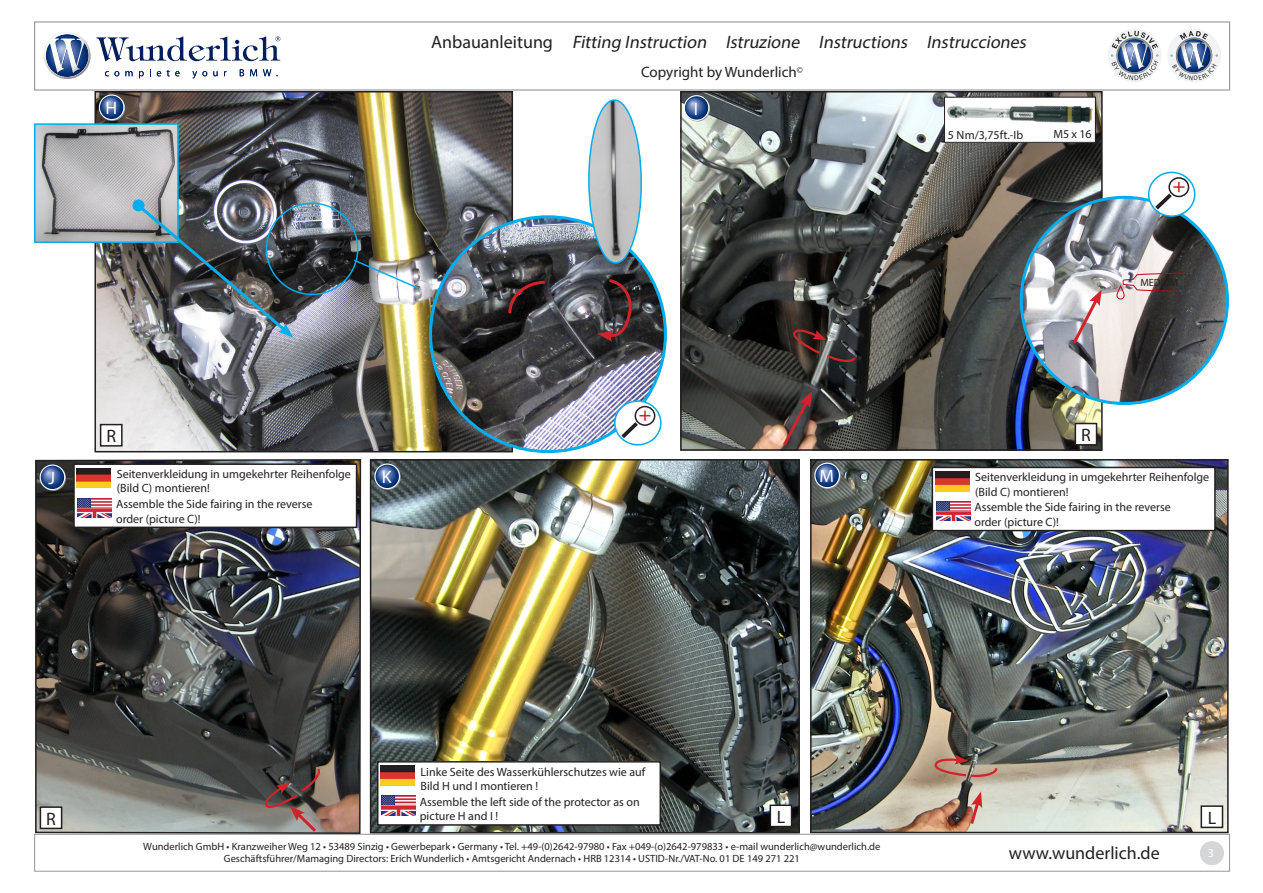
<style>
.page{position:relative;width:1263px;height:893px;background:#fff}
.page>*{position:absolute;margin:0;border:0;box-sizing:border-box;transform-origin:0 0}
.t1{font:italic 18px "Myriad Pro";color:#231f20}
.t2{font:18px "Myriad Pro";color:#231f20}
.t3{font:18px "Myriad Pro";color:#fff}
.t4{font:15px "Myriad Pro";color:#231f20}
.t5{font:12px/14.4px "Myriad Pro";color:#231f20}
.t6{font:12px "Myriad Pro";color:#fff}
.t7{font:10.5px "Myriad Pro";color:#231f20}
.s1{font-style:normal}
</style>
<div class="page">
<div style="left:34px;top:21px;width:1196px;height:70px;background:#fff;border:1px solid #939598"></div>
<div style="left:34px;top:834px;width:1196px;height:37px;background:#fff;border:1px solid #939598"></div>
<div style="left:1167px;top:29px;width:54px;height:53px;background:#f2f3f4;border-radius:50%"></div>
<div style="left:1108px;top:29px;width:53px;height:53px;background:#f2f3f4;border-radius:50%"></div>
<svg style="left:1111px;top:31px;width:47px;height:49px"></svg>
<svg style="left:44px;top:32px;width:236px;height:47px"></svg>
<img style="left:34px;top:459px;width:328px;height:376px">
<svg style="left:265px;top:766px;width:56px;height:69px;background:#6b5a57"></svg>
<div style="left:74px;top:464px;width:283px;height:63px;background:#fff"></div>
<div style="left:73px;top:463px;width:284px;height:65px;border:2px solid #231f20"></div>
<img style="left:77px;top:468px;width:34px;height:20px">
<img style="left:78px;top:498px;width:34px;height:20px">
<img style="left:97px;top:94px;width:413px;height:355px">
<div style="left:94px;top:91px;width:419px;height:361px;border:2px solid #231f20"></div>
<img style="left:37px;top:126px;width:139px;height:114px">
<div style="left:34px;top:123px;width:145px;height:120px;border:2px solid #00aeef"></div>
<img style="left:431px;top:217px;width:234px;height:235px;border-radius:117px">
<svg style="left:132px;top:199px;width:12px;height:12px"></svg>
<img style="left:134px;top:201px;width:159px;height:137px">
<svg style="left:507px;top:279px;width:41px;height:37px;background:#362426"></svg>
<div style="left:266px;top:203px;width:92px;height:92px;border:2px solid #00aeef;border-radius:50%"></div>
<img style="left:352px;top:258px;width:68px;height:32px">
<img style="left:683px;top:94px;width:417px;height:354px">
<div style="left:680px;top:91px;width:423px;height:360px;border:2px solid #231f20"></div>
<img style="left:1021px;top:197px;width:206px;height:207px;border-radius:103px">
<svg style="left:1149px;top:172px;width:46px;height:44px"></svg>
<div style="left:1148px;top:172px;width:47px;height:45px;border:2px solid #00aeef;border-radius:50%"></div>
<div style="left:1168px;top:177px;width:21px;height:20px;border:2px solid #231f20;border-radius:50%"></div>
<svg style="left:1151px;top:182px;width:33px;height:31px"></svg>
<img style="left:373px;top:462px;width:424px;height:368px">
<div style="left:370px;top:459px;width:430px;height:374px;border:2px solid #231f20"></div>
<img style="left:813px;top:462px;width:412px;height:368px">
<div style="left:810px;top:459px;width:418px;height:374px;border:2px solid #231f20"></div>
<svg style="left:968px;top:791px;width:14px;height:36px"></svg>
<div style="left:932px;top:467px;width:283px;height:64px;background:#fff"></div>
<div style="left:932px;top:467px;width:284px;height:64px;border:2px solid #231f20"></div>
<div style="left:378px;top:762px;width:282px;height:63px;background:#fff"></div>
<div style="left:377px;top:761px;width:284px;height:65px;border:2px solid #231f20"></div>
<img style="left:380px;top:766px;width:34px;height:19px">
<img style="left:381px;top:796px;width:34px;height:19px">
<svg style="left:1116px;top:273px;width:68px;height:27px;background:#9a8485"></svg>
<div style="left:1200px;top:841px;width:24px;height:24px;background:#d5d6d8;border-radius:50%"></div>
<div style="left:101px;top:425px;width:21px;height:21px;background:#fff"></div>
<div style="left:100px;top:424px;width:23px;height:23px;border:2px solid #231f20"></div>
<svg style="left:99px;top:95px;width:26px;height:26px"></svg>
<svg style="left:374px;top:463px;width:27px;height:27px"></svg>
<svg style="left:40px;top:464px;width:26px;height:27px"></svg>
<div style="left:40px;top:807px;width:22px;height:21px;background:#fff"></div>
<div style="left:40px;top:806px;width:22px;height:23px;border:2px solid #231f20"></div>
<div style="left:1075px;top:423px;width:21px;height:22px;background:#fff"></div>
<div style="left:1074px;top:423px;width:23px;height:23px;border:2px solid #231f20"></div>
<svg style="left:597px;top:277px;width:39px;height:65px;background:#443033"></svg>
<svg style="left:615px;top:401px;width:46px;height:44px"></svg>
<div style="left:614px;top:400px;width:48px;height:46px;border:2px solid #00aeef;border-radius:50%"></div>
<div style="left:634px;top:406px;width:21px;height:20px;border:2px solid #231f20;border-radius:50%"></div>
<svg style="left:617px;top:411px;width:33px;height:31px"></svg>
<svg style="left:780px;top:391px;width:32px;height:58px;background:#634742"></svg>
<svg style="left:790px;top:329px;width:67px;height:34px;background:#523f3d"></svg>
<svg style="left:1070px;top:290px;width:32px;height:57px"></svg>
<svg style="left:684px;top:95px;width:26px;height:27px"></svg>
<svg style="left:933px;top:755px;width:66px;height:23px;background:#a37d6e"></svg>
<img style="left:935px;top:472px;width:34px;height:19px">
<img style="left:936px;top:501px;width:34px;height:20px">
<svg style="left:814px;top:463px;width:27px;height:26px"></svg>
<div style="left:770px;top:805px;width:21px;height:21px;background:#fff"></div>
<div style="left:770px;top:804px;width:22px;height:23px;border:2px solid #231f20"></div>
<div style="left:1201px;top:806px;width:21px;height:21px;background:#fff"></div>
<div style="left:1200px;top:805px;width:23px;height:23px;border:2px solid #231f20"></div>
<img style="left:588px;top:100px;width:54px;height:163px">
<div style="left:588px;top:99px;width:54px;height:165px;border:2px solid #00aeef;border-radius:50%"></div>
<div style="left:944px;top:97px;width:151px;height:45px;background:#fff"></div>
<div style="left:944px;top:97px;width:152px;height:46px;border:1px solid #231f20"></div>
<img style="left:946px;top:97px;width:149px;height:32px">
<svg style="left:1170px;top:31px;width:48px;height:49px"></svg>
<p class="t3" style="left:105px;top:97px;width:13px">H</p>
<p class="t1" style="left:431px;top:31px;width:600px"><span class="s1">A n b a u a n l e i t u n g</span> Fitting Instruction Istruzione Instructions Instrucciones</p>
<p class="t4" style="left:641px;top:63px;width:163px">Copyright by Wunderlich<sup>©</sup></p>
<p class="t3" style="left:694px;top:97px;width:6px">I</p>
<p class="t5" style="left:948px;top:127px;width:77px">5 Nm/3,75ft.-Ib</p>
<p class="t5" style="left:1053px;top:126px;width:40px">M5 x 16</p>
<p class="t7" style="left:1140px;top:276px;width:39px">MEDIUM</p>
<p class="t2" style="left:106px;top:425px;width:11px">R</p>
<p class="t2" style="left:1081px;top:424px;width:11px">R</p>
<p class="t5" style="left:117px;top:467px;width:236px">Seitenverkleidung in umgekehrter Reihenfolge (Bild C) montieren!</p>
<p class="t3" style="left:49px;top:467px;width:8px">J</p>
<p class="t3" style="left:382px;top:466px;width:11px">K</p>
<p class="t3" style="left:819px;top:465px;width:16px">M</p>
<p class="t5" style="left:975px;top:470px;width:236px">Seitenverkleidung in umgekehrter Reihenfolge (Bild C) montieren!</p>
<p class="t5" style="left:116px;top:497px;width:198px">Assemble the Side fairing in the reverse order (picture C)!</p>
<p class="t5" style="left:974px;top:500px;width:198px">Assemble the Side fairing in the reverse order (picture C)!</p>
<p class="t2" style="left:46px;top:807px;width:11px">R</p>
<p class="t5" style="left:421px;top:764px;width:226px">Linke Seite des Wasserkühlerschutzes wie auf<br>Bild H und I montieren !</p>
<p class="t5" style="left:420px;top:794px;width:221px">Assemble the left side of the protector as on picture H and I !</p>
<p class="t2" style="left:777px;top:805px;width:10px">L</p>
<p class="t2" style="left:1208px;top:806px;width:10px">L</p>
<p class="t7" style="left:143px;top:840px;width:739px">Wunderlich GmbH • Kranzweiher Weg 12 • 53489 Sinzig • Gewerbepark • Germany • Tel. +49-(0)2642-97980 • Fax +049-(o)2642-979833 • e-mail wunderlich@wunderlich.de</p>
<p class="t7" style="left:224px;top:852px;width:578px">Geschäftsführer/Mamaging Directors: Erich Wunderlich • Amtsgericht Andernach • HRB 12314 • USTID-Nr./VAT-No. 01 DE 149 271 221</p>
<p class="t2" style="left:1009px;top:841px;width:152px">www.wunderlich.de</p>
<p class="t6" style="left:1208px;top:846px;width:8px">3</p>
</div>
